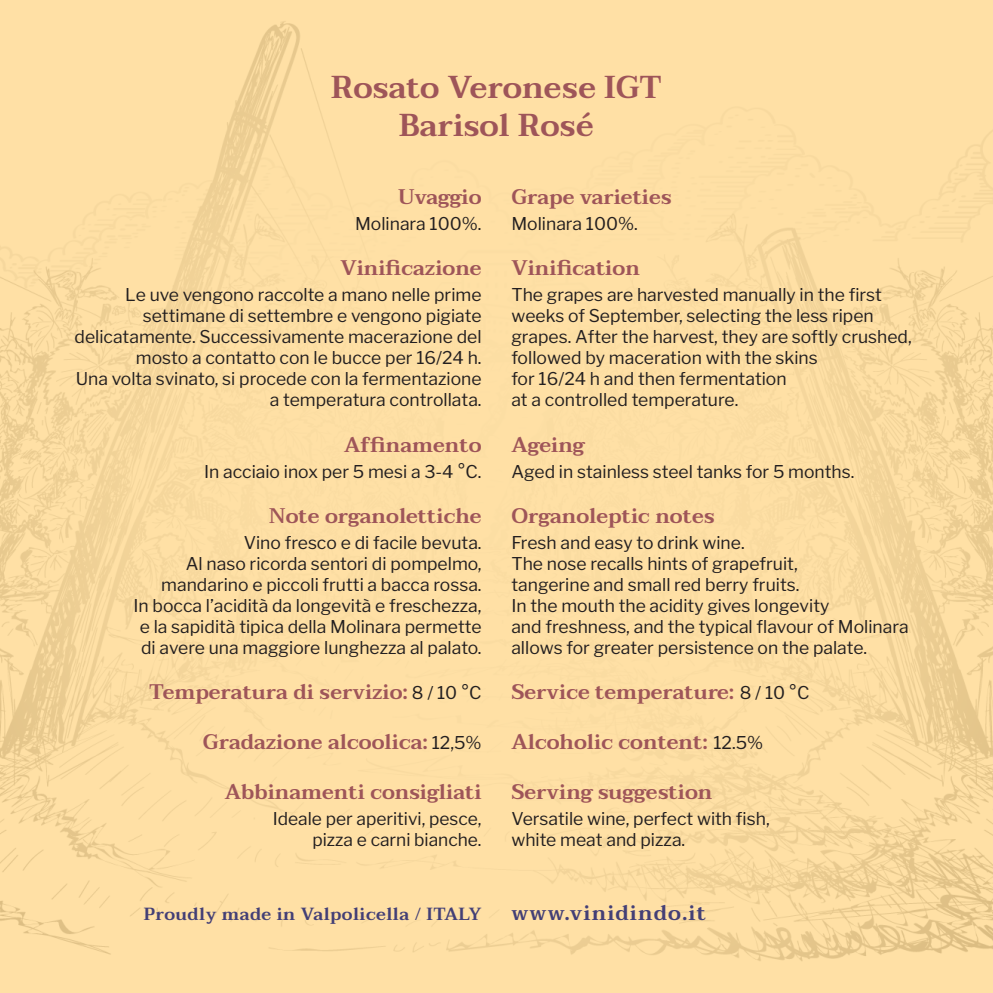
<style>
.page{position:relative;width:993px;height:993px;background:#fff}
.page>*{position:absolute;margin:0;border:0;box-sizing:border-box;transform-origin:0 0}
.t1{font:600 31.5px "Taviraj";color:#9e5559}
.t2{font:600 21px "Taviraj";color:#9e5559}
.t3{font:600 21px "Taviraj";letter-spacing:.05em;color:#433f76}
.t4{font:17.5px/21px "Libre Franklin";color:#231f20;text-align:right}
.t5{font:600 17.5px "Taviraj";letter-spacing:.025em;color:#433f76}
.s1{font-family:"Libre Franklin";font-weight:400;font-size:17.5px;color:#231f20}
</style>
<div class="page">
<img style="left:0;top:2px;width:992px;height:990px">
<p class="t1" style="left:331px;top:69px;width:332px">Rosato Veronese IGT</p>
<p class="t1" style="left:399px;top:107px;width:196px">Barisol Rosé</p>
<p class="t2" style="left:398px;top:185px;width:85px">Uvaggio</p>
<p class="t4" style="left:355px;top:213px;width:128px">Molinara 100%.</p>
<p class="t2" style="left:340px;top:256px;width:143px">Vinificazione</p>
<p class="t4" style="left:74px;top:284px;width:408px">Le uve vengono raccolte a mano nelle prime settimane di settembre e vengono pigiate delicatamente. Successivamente macerazione del mosto a contatto con le bucce per 16/24 h.</p>
<p class="t4" style="left:76px;top:368px;width:407px">Una volta svinato, si procede con la fermentazione a temperatura controllata.</p>
<p class="t2" style="left:344px;top:432px;width:139px">Affinamento</p>
<p class="t4" style="left:204px;top:460px;width:279px">In acciaio inox per 5 mesi a 3-4 °C.</p>
<p class="t2" style="left:269px;top:503px;width:214px">Note organolettiche</p>
<p class="t4" style="left:243px;top:531px;width:239px">Vino fresco e di facile bevuta.</p>
<p class="t4" style="left:186px;top:552px;width:297px">Al naso ricorda sentori di pompelmo,</p>
<p class="t4" style="left:161px;top:573px;width:322px">mandarino e piccoli frutti a bacca rossa.</p>
<p class="t4" style="left:133px;top:594px;width:349px">In bocca l’acidità da longevità e freschezza,</p>
<p class="t4" style="left:140px;top:615px;width:343px">e la sapidità tipica della Molinara permette</p>
<p class="t4" style="left:141px;top:636px;width:342px">di avere una maggiore lunghezza al palato.</p>
<p class="t2" style="left:149px;top:679px;width:334px">Temperatura di servizio: <span class="s1">8 / 10 °C</span></p>
<p class="t2" style="left:203px;top:729px;width:280px">Gradazione alcoolica: <span class="s1">12,5%</span></p>
<p class="t2" style="left:225px;top:779px;width:258px">Abbinamenti consigliati</p>
<p class="t4" style="left:273px;top:807px;width:210px">Ideale per aperitivi, pesce,</p>
<p class="t4" style="left:312px;top:828px;width:171px">pizza e carni bianche.</p>
<p class="t2" style="left:511px;top:185px;width:162px">Grape varieties</p>
<p class="t4" style="left:511px;top:213px;width:128px">Molinara 100%.</p>
<p class="t2" style="left:511px;top:256px;width:130px">Vinification</p>
<p class="t4" style="left:511px;top:284px;width:402px;text-align:left">The grapes are harvested manually in the first weeks of September, selecting the less ripen grapes. After the harvest, they are softly crushed, followed by maceration with the skins</p>
<p class="t4" style="left:511px;top:368px;width:277px">for 16/24 h and then fermentation</p>
<p class="t4" style="left:511px;top:389px;width:228px">at a controlled temperature.</p>
<p class="t2" style="left:511px;top:432px;width:75px">Ageing</p>
<p class="t4" style="left:511px;top:460px;width:344px">Aged in stainless steel tanks for 5 months.</p>
<p class="t2" style="left:511px;top:503px;width:205px">Organoleptic notes</p>
<p class="t4" style="left:511px;top:531px;width:235px">Fresh and easy to drink wine.</p>
<p class="t4" style="left:511px;top:552px;width:288px">The nose recalls hints of grapefruit,</p>
<p class="t4" style="left:511px;top:573px;width:289px">tangerine and small red berry fruits.</p>
<p class="t4" style="left:511px;top:594px;width:319px">In the mouth the acidity gives longevity</p>
<p class="t4" style="left:511px;top:615px;width:398px;text-align:left">and freshness, and the typical flavour of Molinara allows for greater persistence on the palate.</p>
<p class="t2" style="left:511px;top:679px;width:299px">Service temperature: <span class="s1">8 / 10 °C</span></p>
<p class="t2" style="left:511px;top:729px;width:253px">Alcoholic content: <span class="s1">12.5%</span></p>
<p class="t2" style="left:511px;top:779px;width:202px">Serving suggestion</p>
<p class="t4" style="left:511px;top:807px;width:260px">Versatile wine, perfect with fish,</p>
<p class="t4" style="left:511px;top:828px;width:175px">white meat and pizza.</p>
<p class="t5" style="left:144px;top:902px;width:339px">Proudly made in Valpolicella / ITALY</p>
<p class="t3" style="left:511px;top:899px;width:196px">www.vinidindo.it</p>
</div>
